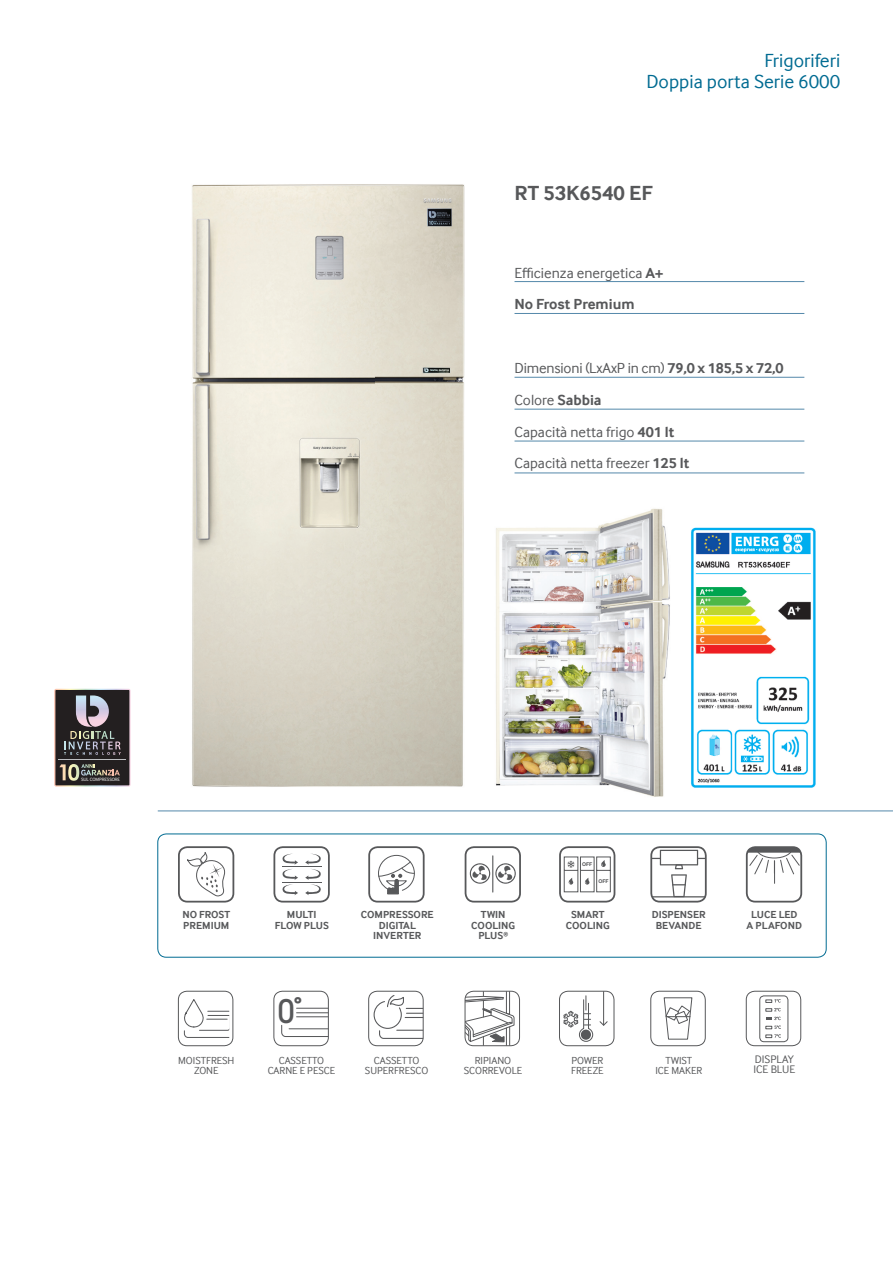
<style>
.page{position:relative;width:893px;height:1263px;background:#fff}
.page>*{position:absolute;margin:0;border:0;box-sizing:border-box;transform-origin:0 0}
.t1{font:700 34.05px "Samsung Imagination";color:#57585a}
.t2{font:700 21px "Samsung Inter Face";color:#57585a}
.t3{font:19.5px/21px "Samsung Inter Face";color:#006b92;text-align:right}
.t4{font:15px/31.8px "Samsung Inter Face";color:#57585a}
.t5{font:11.25px/10.5px "Samsung Inter Face";color:#57585a}
.t6{font:700 10.5px/10.5px "Samsung Inter Face";color:#57585a;text-align:center}
.t7{font:10.5px/10.5px "Samsung Inter Face";color:#57585a;text-align:center}
.t8{font:700 5.1px "Helvetica Neue LT Std";color:#57585a}
.t9{font:4.8px "Samsung Inter Face";letter-spacing:-.02em;color:#fff}
.s1{font-weight:700}
</style>
<div class="page">
<hr style="left:514px;top:281px;width:290px;height:1px;background:#5489aa">
<hr style="left:514px;top:313px;width:290px;height:1px;background:#5489aa">
<hr style="left:514px;top:377px;width:290px;height:1px;background:#5489aa">
<hr style="left:514px;top:409px;width:290px;height:1px;background:#5489aa">
<hr style="left:514px;top:441px;width:290px;height:1px;background:#5489aa">
<hr style="left:514px;top:472px;width:290px;height:1px;background:#5489aa">
<hr style="left:158px;top:810px;width:735px;height:1px;background:#5489aa">
<img style="left:192px;top:184px;width:273px;height:603px">
<img style="left:691px;top:527px;width:125px;height:261px">
<div style="left:746px;top:991px;width:55px;height:55px;border:1px solid #57585a;border-radius:9px"></div>
<svg style="left:766px;top:999px;width:15px;height:3px"></svg>
<svg style="left:766px;top:1008px;width:15px;height:3px"></svg>
<svg style="left:765px;top:1017px;width:16px;height:21px"></svg>
<div style="left:759px;top:995px;width:29px;height:47px;border:1px solid #57585a;border-radius:4px"></div>
<svg style="left:54px;top:689px;width:77px;height:97px"></svg>
<div style="left:157px;top:833px;width:670px;height:125px;border:1px solid #006b92;border-radius:9px"></div>
<hr style="left:282px;top:866px;width:39px;height:1px;background:#57585a">
<hr style="left:282px;top:882px;width:39px;height:1px;background:#57585a">
<svg style="left:282px;top:853px;width:16px;height:42px"></svg>
<svg style="left:305px;top:853px;width:16px;height:42px"></svg>
<div style="left:273px;top:846px;width:57px;height:56px;border:2px solid #57585a;border-radius:9px"></div>
<svg style="left:653px;top:850px;width:51px;height:47px"></svg>
<div style="left:650px;top:846px;width:57px;height:56px;border:2px solid #57585a;border-radius:9px"></div>
<svg style="left:378px;top:854px;width:37px;height:41px"></svg>
<div style="left:368px;top:846px;width:57px;height:56px;border:2px solid #57585a;border-radius:9px"></div>
<svg style="left:187px;top:852px;width:38px;height:45px"></svg>
<div style="left:178px;top:846px;width:56px;height:56px;border:2px solid #57585a;border-radius:9px"></div>
<svg style="left:747px;top:849px;width:54px;height:34px"></svg>
<div style="left:746px;top:846px;width:56px;height:56px;border:2px solid #57585a;border-radius:9px"></div>
<svg style="left:183px;top:999px;width:46px;height:39px"></svg>
<div style="left:178px;top:991px;width:55px;height:55px;border:1px solid #57585a;border-radius:9px"></div>
<svg style="left:281px;top:1007px;width:46px;height:30px"></svg>
<hr style="left:297px;top:1016px;width:31px;height:1px;background:#57585a">
<div style="left:273px;top:991px;width:56px;height:55px;border:1px solid #57585a;border-radius:9px"></div>
<svg style="left:373px;top:994px;width:50px;height:45px"></svg>
<div style="left:368px;top:991px;width:56px;height:55px;border:1px solid #57585a;border-radius:9px"></div>
<svg style="left:465px;top:991px;width:50px;height:55px"></svg>
<div style="left:465px;top:991px;width:55px;height:55px;border:1px solid #57585a;border-radius:9px"></div>
<svg style="left:663px;top:997px;width:30px;height:43px"></svg>
<div style="left:650px;top:991px;width:56px;height:55px;border:1px solid #57585a;border-radius:9px"></div>
<div style="left:465px;top:846px;width:56px;height:56px;border:2px solid #57585a;border-radius:9px"></div>
<svg style="left:470px;top:863px;width:46px;height:21px"></svg>
<hr style="left:492px;top:855px;width:1px;height:37px;background:#57585a">
<div style="left:559px;top:846px;width:56px;height:56px;border:2px solid #57585a;border-radius:9px"></div>
<svg style="left:564px;top:857px;width:47px;height:35px"></svg>
<svg style="left:563px;top:996px;width:45px;height:46px"></svg>
<hr style="left:603px;top:991px;width:1px;height:34px;background:#57585a">
<div style="left:559px;top:991px;width:55px;height:55px;border:1px solid #57585a;border-radius:9px"></div>
<img style="left:496px;top:508px;width:174px;height:289px">
<h3 class="t3" style="left:647px;top:50px;width:195px">Frigoriferi<br>Doppia porta Serie 6000</h3>
<h2 class="t2" style="left:514px;top:180px;width:140px">RT 53K6540 EF</h2>
<p class="t4" style="left:514px;top:257px;width:150px">Efficienza energetica <span class="s1">A+<br>No Frost Premium</span></p>
<p class="t4" style="left:514px;top:352px;width:271px">Dimensioni (LxAxP in cm) <span class="s1">79,0 x 185,5 x 72,0<br></span>Colore <span class="s1">Sabbia<br></span>Capacità netta frigo <span class="s1">401 lt<br></span>Capacità netta freezer <span class="s1">125 lt</span></p>
<p class="t9" style="left:81px;top:776px;width:41px">SUL COMPRESSORE</p>
<p class="t8" style="left:582px;top:861px;width:12px">OFF</p>
<p class="t8" style="left:598px;top:878px;width:12px">OFF</p>
<p class="t6" style="left:182px;top:909px;width:49px;text-align:left">NO FROST<br>PREMIUM</p>
<p class="t6" style="left:747px;top:909px;width:57px">LUCE LED<br>A PLAFOND</p>
<p class="t6" style="left:275px;top:909px;width:56px">MULTI<br>FLOW PLUS</p>
<p class="t6" style="left:652px;top:909px;width:56px">DISPENSER<br>BEVANDE</p>
<p class="t6" style="left:361px;top:909px;width:74px">COMPRESSORE<br>DIGITAL<br>INVERTER</p>
<p class="t6" style="left:471px;top:909px;width:45px">TWIN<br>COOLING<br>PLUS<sup>®</sup></p>
<p class="t6" style="left:566px;top:909px;width:45px">SMART<br>COOLING</p>
<h1 class="t1" style="left:277px;top:990px;width:29px">0°</h1>
<p class="t7" style="left:178px;top:1055px;width:58px">MOISTFRESH<br>ZONE</p>
<p class="t7" style="left:268px;top:1055px;width:69px">CASSETTO<br>CARNE E PESCE</p>
<p class="t7" style="left:365px;top:1055px;width:65px">CASSETTO<br>SUPERFRESCO</p>
<p class="t7" style="left:464px;top:1055px;width:60px">RIPIANO<br>SCORREVOLE</p>
<p class="t7" style="left:655px;top:1055px;width:48px">TWIST<br>ICE MAKER</p>
<p class="t7" style="left:571px;top:1055px;width:34px;text-align:left">POWER<br>FREEZE</p>
<p class="t5" style="left:753px;top:1053px;width:43px">DISPLAY<br>ICE BLUE</p>
</div>
